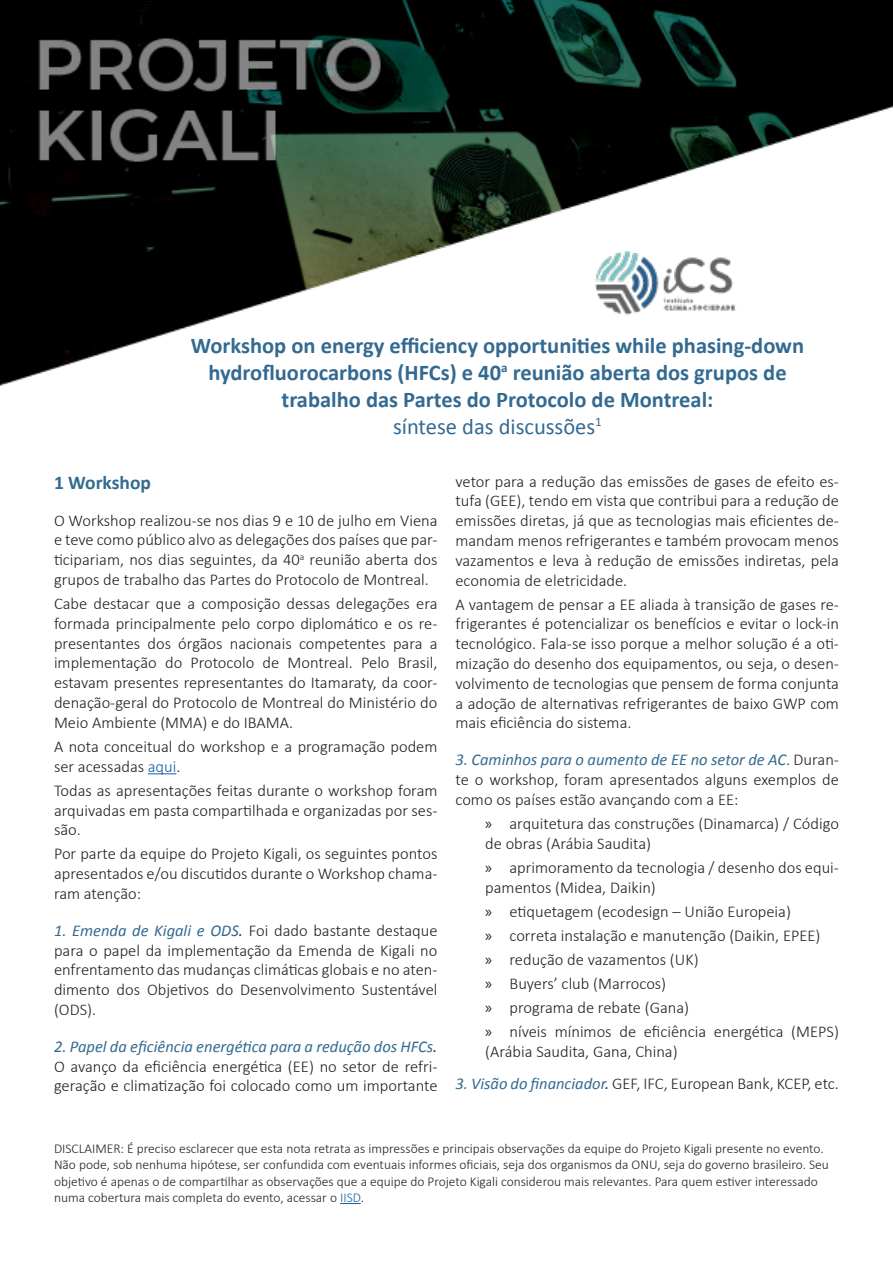
<style>
.page{position:relative;width:893px;height:1263px;background:#fff}
.page>*{position:absolute;margin:0;border:0;box-sizing:border-box;transform-origin:0 0}
.t1{font:700 22.5px/27px "Calibri";color:#336a91;text-align:center}
.t2{font:22.5px "Calibri";color:#336a91}
.t3{font:700 19.5px "Calibri";color:#336a91}
.t4{font:300 16.5px/19.8px "Calibri";color:#231f20;text-align:justify}
.t5{font:300 13.5px/16.2px "Calibri";color:#231f20}
.s1{color:#175d9e}
.s2{font-weight:400;font-style:italic;color:#336a91}
.s3{font-weight:400;font-style:italic}
.s4{font-family:"Myriad Pro";font-weight:400}
</style>
<div class="page">
<img style="left:0;top:0;width:893px;height:386px">
<svg style="left:148px;top:773px;width:28px;height:1px"></svg>
<svg style="left:340px;top:1203px;width:21px;height:1px"></svg>
<p class="t1" style="left:191px;top:331px;width:615px">Workshop on energy efficiency opportunities while phasing-down hydrofluorocarbons (HFCs) e 40<sup>a</sup> reunião aberta dos grupos de trabalho das Partes do Protocolo de Montreal:</p>
<p class="t2" style="left:393px;top:412px;width:210px">síntese das discussões<sup>1</sup></p>
<p class="t3" style="left:54px;top:468px;width:99px">1 Workshop</p>
<p class="t4" style="left:54px;top:510px;width:385px">O Workshop realizou-se nos dias 9 e 10 de julho em Viena e teve como público alvo as delegações dos países que par&shy;ticipariam, nos dias seguintes, da 40<sup>a</sup> reunião aberta dos grupos de trabalho das Partes do Protocolo de Montreal.</p>
<p class="t4" style="left:54px;top:593px;width:385px">Cabe destacar que a composição dessas delegações era formada principalmente pelo corpo diplomático e os re&shy;presentantes dos órgãos nacionais competentes para a implementação do Protocolo de Montreal. Pelo Brasil, estavam presentes representantes do Itamaraty, da coor&shy;denação-geral do Protocolo de Montreal do Ministério do Meio Ambiente (MMA) e do IBAMA.</p>
<p class="t4" style="left:54px;top:736px;width:385px">A nota conceitual do workshop e a programação podem ser acessadas <span class="s1">aqui</span>.</p>
<p class="t4" style="left:54px;top:780px;width:385px">Todas as apresentações feitas durante o workshop foram arquivadas em pasta compartilhada e organizadas por ses&shy;são.</p>
<p class="t4" style="left:54px;top:844px;width:385px">Por parte da equipe do Projeto Kigali, os seguintes pontos apresentados e/ou discutidos durante o Workshop chama&shy;ram atenção:</p>
<p class="t4" style="left:54px;top:920px;width:385px"><span class="s2">1. Emenda de Kigali e ODS</span><span class="s3">.</span> Foi dado bastante destaque para o papel da implementação da Emenda de Kigali no enfrentamento das mudanças climáticas globais e no aten&shy;dimento dos Objetivos do Desenvolvimento Sustentável (ODS).</p>
<p class="t4" style="left:54px;top:1036px;width:385px"><span class="s2">2. Papel da eficiência energética para a redução dos HFCs</span><span class="s3">.<br></span>O avanço da eficiência energética (EE) no setor de refri&shy;geração e climatização foi colocado como um importante</p>
<p class="t4" style="left:455px;top:471px;width:385px">vetor para a redução das emissões de gases de efeito es&shy;tufa (GEE), tendo em vista que contribui para a redução de emissões diretas, já que as tecnologias mais eficientes de&shy;mandam menos refrigerantes e também provocam menos vazamentos e leva à redução de emissões indiretas, pela economia de eletricidade.</p>
<p class="t4" style="left:455px;top:594px;width:385px">A vantagem de pensar a EE aliada à transição de gases re&shy;frigerantes é potencializar os benefícios e evitar o lock-in tecnológico. Fala-se isso porque a melhor solução é a oti&shy;mização do desenho dos equipamentos, ou seja, o desen&shy;volvimento de tecnologias que pensem de forma conjunta a adoção de alternativas refrigerantes de baixo GWP com mais eficiência do sistema.</p>
<p class="t4" style="left:455px;top:750px;width:385px"><span class="s2">3. Caminhos para o aumento de EE no setor de AC</span>. Duran&shy;te o workshop, foram apresentados alguns exemplos de como os países estão avançando com a EE:</p>
<p class="t4" style="left:485px;top:813px;width:355px"><span class="s4">»</span> arquitetura das construções (Dinamarca) / Código de obras (Arábia Saudita)</p>
<p class="t4" style="left:485px;top:857px;width:355px"><span class="s4">»</span> aprimoramento da tecnologia / desenho dos equi&shy;pamentos (Midea, Daikin)</p>
<p class="t4" style="left:485px;top:901px;width:307px"><span class="s4">»</span> etiquetagem (ecodesign – União Europeia)</p>
<p class="t4" style="left:485px;top:925px;width:337px"><span class="s4">»</span> correta instalação e manutenção (Daikin, EPEE)</p>
<p class="t4" style="left:485px;top:949px;width:215px"><span class="s4">»</span> redução de vazamentos (UK)</p>
<p class="t4" style="left:485px;top:973px;width:182px"><span class="s4">»</span> Buyers’ club (Marrocos)</p>
<p class="t4" style="left:485px;top:997px;width:205px"><span class="s4">»</span> programa de rebate (Gana)</p>
<p class="t4" style="left:485px;top:1021px;width:355px"><span class="s4">»</span> níveis mínimos de eficiência energética (MEPS) (Arábia Saudita, Gana, China)</p>
<p class="t4" style="left:455px;top:1074px;width:385px"><span class="s2">3. Visão do financiador</span><span class="s3">.</span> GEF, IFC, European Bank, KCEP, etc.</p>
<p class="t5" style="left:54px;top:1140px;width:776px">DISCLAIMER: É preciso esclarecer que esta nota retrata as impressões e principais observações da equipe do Projeto Kigali presente no evento.<br>Não pode, sob nenhuma hipótese, ser confundida com eventuais informes oficiais, seja dos organismos da ONU, seja do governo brasileiro. Seu objetivo é apenas o de compartilhar as observações que a equipe do Projeto Kigali considerou mais relevantes. Para quem estiver interessado numa cobertura mais completa do evento, acessar o <span class="s1">IISD</span>.</p>
</div>
